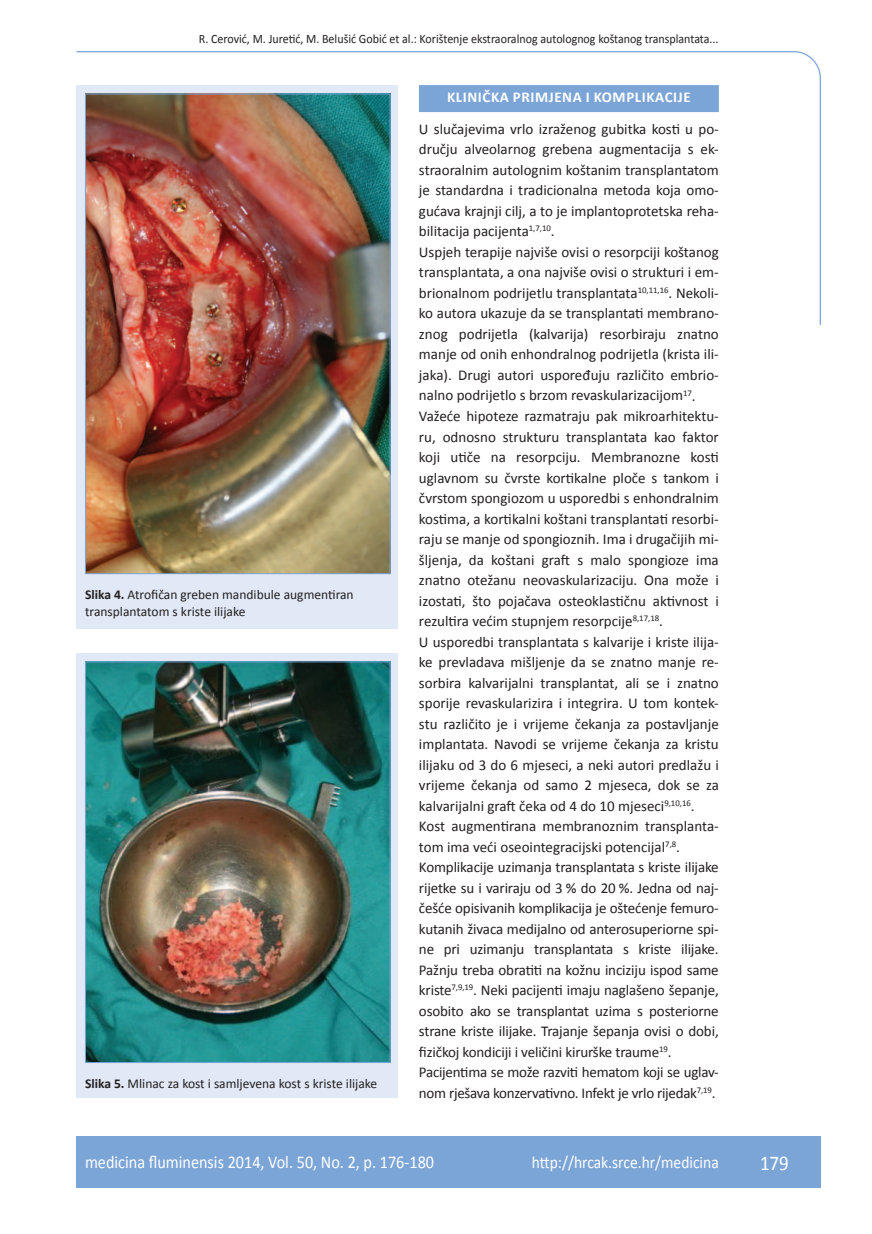
<style>
.page{position:relative;width:872px;height:1234px;background:#fff}
.page>*{position:absolute;margin:0;border:0;box-sizing:border-box;transform-origin:0 0}
.t1{font:21px "Calibri";color:#fff;scale:.9 1}
.t2{font:18px "Calibri";color:#fff;scale:.9 1}
.t3{font:17.25px "Calibri";color:#fff;scale:.9 1}
.t4{font:15px/20.5px "Calibri";color:#231f20}
.t5{font:700 15px "Calibri";letter-spacing:.04em;color:#fff}
.t6{font:13.5px/16.5px "Calibri";color:#231f20}
.t7{font:12.75px "Calibri";color:#231f20;scale:.94 1}
.s1{font-weight:700}
</style>
<div class="page">
<svg style="left:76px;top:51px;width:745px;height:275px"></svg>
<div style="left:77px;top:1135px;width:744px;height:51px;background:#7ca5d7"></div>
<div style="left:419px;top:85px;width:300px;height:27px;background:#7ca5d7"></div>
<div style="left:77px;top:85px;width:321px;height:543px;background:#e1e9f6"></div>
<img style="left:87px;top:96px;width:301px;height:476px">
<div style="left:85px;top:94px;width:305px;height:480px;border:1px solid #7ca5d7"></div>
<div style="left:77px;top:653px;width:321px;height:444px;background:#e1e9f6"></div>
<img style="left:87px;top:663px;width:301px;height:397px">
<div style="left:85px;top:661px;width:305px;height:401px;border:1px solid #7ca5d7"></div>
<p class="t7" style="left:199px;top:30px;width:554px">R. Cerović, M. Juretić, M. Belušić Gobić et al.: Korištenje ekstraoralnog autolognog koštanog transplantata...</p>
<p class="t6" style="left:85px;top:586px;width:270px"><span class="s1">Slika 4.</span> Atrofičan greben mandibule augmentiran transplantatom s kriste ilijake</p>
<p class="t6" style="left:85px;top:1074px;width:294px"><span class="s1">Slika 5.</span> Mlinac za kost i samljevena kost s kriste ilijake</p>
<p class="t5" style="left:447px;top:88px;width:245px">KLINIČKA PRIMJENA I KOMPLIKACIJE</p>
<p class="t4" style="left:419px;top:118px;width:301px">U slučajevima vrlo izraženog gubitka kosti u po&shy;dručju alveolarnog grebena augmentacija s ek&shy;straoralnim autolognim koštanim transplantatom je standardna i tradicionalna metoda koja omo&shy;gućava krajnji cilj, a to je implantoprotetska reha&shy;bilitacija pacijenta<sup>1,7,10</sup>.<br>Uspjeh terapije najviše ovisi o resorpciji koštanog transplantata, a ona najviše ovisi o strukturi i em&shy;brionalnom podrijetlu transplantata<sup>10,11,16</sup>. Nekoli&shy;ko autora ukazuje da se transplantati membrano&shy;znog podrijetla (kalvarija) resorbiraju znatno manje od onih enhondralnog podrijetla (krista ili&shy;jaka). Drugi autori uspoređuju različito embrio&shy;nalno podrijetlo s brzom revaskularizacijom<sup>17</sup>.<br>Važeće hipoteze razmatraju pak mikroarhitektu&shy;ru, odnosno strukturu transplantata kao faktor koji utiče na resorpciju. Membranozne kosti uglavnom su čvrste kortikalne ploče s tankom i čvrstom spongiozom u usporedbi s enhondralnim kostima, a kortikalni koštani transplantati resorbi&shy;raju se manje od spongioznih. Ima i drugačijih mi&shy;šljenja, da koštani graft s malo spongioze ima znatno otežanu neovaskularizaciju. Ona može i izostati, što pojačava osteoklastičnu aktivnost i rezultira većim stupnjem resorpcije<sup>8,17,18</sup>.<br>U usporedbi transplantata s kalvarije i kriste ilija&shy;ke prevladava mišljenje da se znatno manje re&shy;sorbira kalvarijalni transplantat, ali se i znatno sporije revaskularizira i integrira. U tom kontek&shy;stu različito je i vrijeme čekanja za postavljanje implantata. Navodi se vrijeme čekanja za kristu ilijaku od 3 do 6 mjeseci, a neki autori predlažu i vrijeme čekanja od samo 2 mjeseca, dok se za kalvarijalni graft čeka od 4 do 10 mjeseci<sup>9,10,16</sup>.<br>Kost augmentirana membranoznim transplanta&shy;tom ima veći oseointegracijski potencijal<sup>7,8</sup>.<br>Komplikacije uzimanja transplantata s kriste ilijake rijetke su i variraju od 3 % do 20 %. Jedna od naj&shy;češće opisivanih komplikacija je oštećenje femuro&shy;kutanih živaca medijalno od anterosuperiorne spi&shy;ne pri uzimanju transplantata s kriste ilijake.<br>Pažnju treba obratiti na kožnu inciziju ispod same kriste<sup>7,9,19</sup>. Neki pacijenti imaju naglašeno šepanje, osobito ako se transplantat uzima s posteriorne strane kriste ilijake. Trajanje šepanja ovisi o dobi, fizičkoj kondiciji i veličini kirurške traume<sup>19</sup>.<br>Pacijentima se može razviti hematom koji se uglav&shy;nom rješava konzervativno. Infekt je vrlo rijedak<sup>7,19</sup>.</p>
<p class="t2" style="left:85px;top:1150px;width:389px">medicina fluminensis 2014, Vol. 50, No. 2, p. 176-180</p>
<p class="t3" style="left:532px;top:1151px;width:209px">http://hrcak.srce.hr/medicina</p>
<h1 class="t1" style="left:760px;top:1149px;width:33px">179</h1>
</div>
